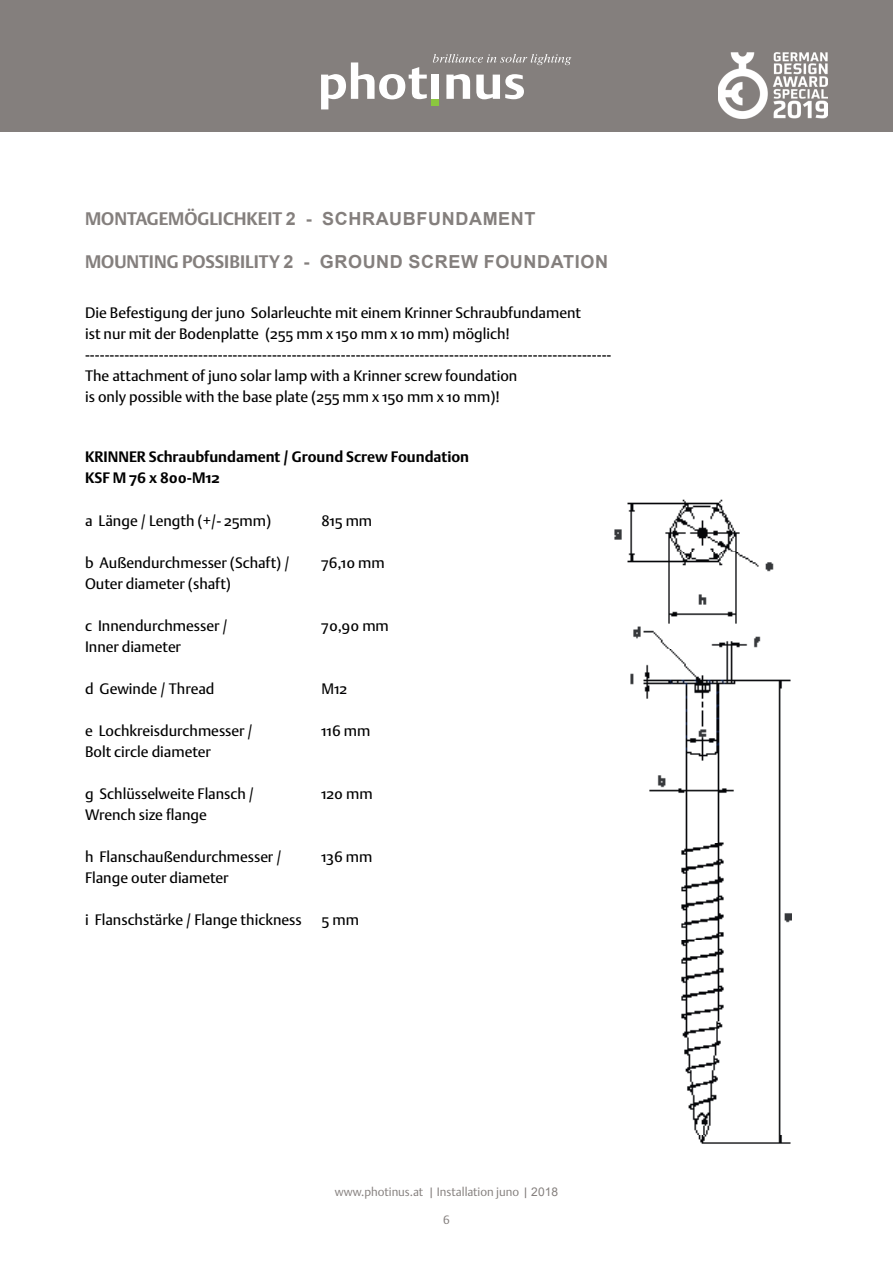
<style>
.page{position:relative;width:893px;height:1263px;background:#fff}
.page>*{position:absolute;margin:0;border:0;box-sizing:border-box;transform-origin:0 0}
.t1{font:700 18px "Arial";letter-spacing:.035em;color:#847f7d}
.t2{font:700 18px "DTL Argo ST";color:#847f7d}
.t3{font:15px/21px "DTL Argo ST";color:#000001}
.t4{font:700 15px/21px "DTL Argo ST";color:#000001}
.t5{font:300 12px "DTL Argo T";color:#847f7d}
.s1{font-family:"Arial"}
.s2{font-family:"DTL Argo ST"}
.s3{font-family:"Arial";font-weight:400}
</style>
<div class="page">
<div style="left:0;top:0;width:893px;height:132px;background:#847f7d"></div>
<svg style="left:321px;top:62px;width:106px;height:47px"></svg>
<div style="left:431px;top:75px;width:8px;height:24px;background:#fff"></div>
<svg style="left:446px;top:74px;width:24px;height:25px"></svg>
<svg style="left:476px;top:74px;width:48px;height:25px"></svg>
<div style="left:431px;top:99px;width:8px;height:7px;background:#8bc63f"></div>
<svg style="left:433px;top:54px;width:138px;height:11px"></svg>
<img style="left:718px;top:53px;width:109px;height:66px">
<img style="left:614px;top:499px;width:177px;height:645px">
<p class="t2" style="left:85px;top:208px;width:452px">MONTAGEMÖGLICHKEIT <span class="s1">2 - SCHRAUBFUNDAMENT</span></p>
<p class="t1" style="left:85px;top:249px;width:524px"><span class="s2">MOUNTING POSSIBILITY</span> 2 - GROUND SCREW FOUNDATION</p>
<p class="t3" style="left:85px;top:302px;width:528px">Die Befestigung der juno Solarleuchte mit einem Krinner Schraubfundament<br>ist nur mit der Bodenplatte (255 mm x 150 mm x 10 mm) möglich! ----------------------------------------------------------------------------------------------------------- The attachment of juno solar lamp with a Krinner screw foundation<br>is only possible with the base plate (255 mm x 150 mm x 10 mm)!</p>
<p class="t4" style="left:85px;top:446px;width:386px">KRINNER Schraubfundament / Ground Screw Foundation<br>KSF M 76 x 800-M12</p>
<p class="t3" style="left:85px;top:510px;width:188px">a Länge / Length (+/- 25mm)</p>
<p class="t3" style="left:85px;top:552px;width:206px">b Außendurchmesser (Schaft) /<br>Outer diameter (shaft)</p>
<p class="t3" style="left:85px;top:615px;width:144px">c Innendurchmesser /<br>Inner diameter</p>
<p class="t3" style="left:85px;top:678px;width:131px">d Gewinde / Thread</p>
<p class="t3" style="left:85px;top:720px;width:169px">e Lochkreisdurchmesser /<br>Bolt circle diameter</p>
<p class="t3" style="left:85px;top:783px;width:171px">g Schlüsselweite Flansch /<br>Wrench size flange</p>
<p class="t3" style="left:85px;top:846px;width:198px">h Flanschaußendurchmesser /<br>Flange outer diameter</p>
<p class="t3" style="left:85px;top:909px;width:218px">i Flanschstärke / Flange thickness</p>
<p class="t3" style="left:322px;top:510px;width:52px">815 mm</p>
<p class="t3" style="left:322px;top:552px;width:65px">76,10 mm</p>
<p class="t3" style="left:322px;top:615px;width:69px">70,90 mm</p>
<p class="t3" style="left:322px;top:678px;width:27px">M12</p>
<p class="t3" style="left:322px;top:720px;width:50px">116 mm</p>
<p class="t3" style="left:322px;top:783px;width:53px">120 mm</p>
<p class="t3" style="left:322px;top:846px;width:52px">136 mm</p>
<p class="t3" style="left:322px;top:909px;width:39px">5 mm</p>
<p class="t5" style="left:335px;top:1184px;width:225px">www.photinus.at | Installation juno | <span class="s3">2018</span></p>
<p class="t5" style="left:443px;top:1212px;width:8px">6</p>
</div>
